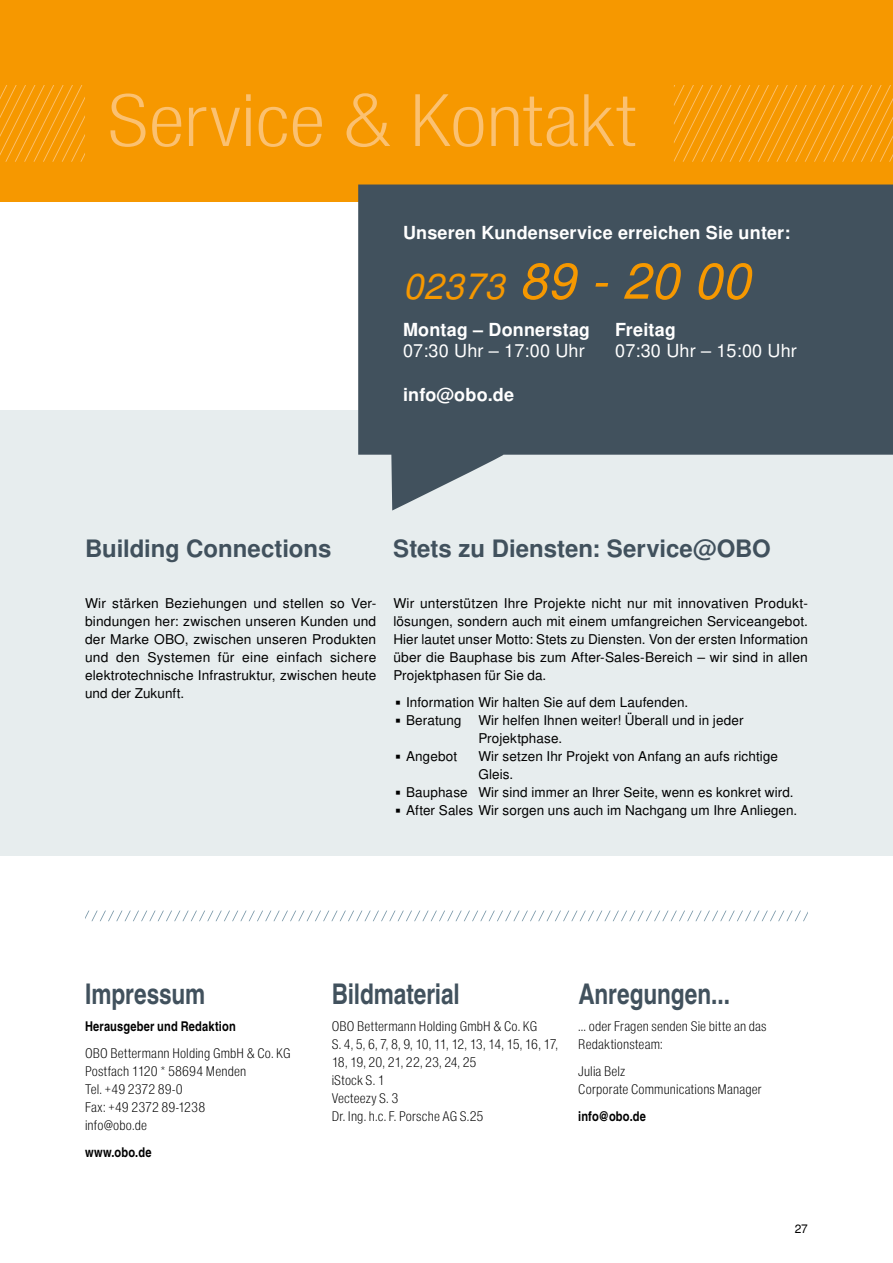
<style>
.page{position:relative;width:893px;height:1263px;background:#fff}
.page>*{position:absolute;margin:0;border:0;box-sizing:border-box;transform-origin:0 0}
.t1{font:300 72px "Nimbus San Con L";letter-spacing:-.01em;color:#fbc171;scale:1.15 1}
.t2{font:italic 50.25px "Nimbus San L";color:#f69800}
.t3{font:31.05px "Nimbus San L";color:#000}
.t4{font:700 28.5px "Nimbus San Con L";letter-spacing:-.005em;color:#41515d}
.t5{font:700 24px "Nimbus San L";color:#41515d}
.t6{font:700 18px "Nimbus San L";letter-spacing:.01em;color:#fff}
.t7{font:18px "Nimbus San L";letter-spacing:.01em;color:#fff}
.t8{font:13.5px/18px "Nimbus San L";letter-spacing:.01em;color:#000;text-align:justify}
.t9{font:300 13.5px/18px "Nimbus San Con L";letter-spacing:.01em;color:#000}
.t10{font:700 13.5px "Nimbus San Con L";letter-spacing:.01em;color:#000}
.t11{font:12px "Nimbus San L";color:#000}
.s1{font-size:35.85px}
</style>
<div class="page">
<div style="left:0;top:0;width:893px;height:201px;background:#f69800"></div>
<div style="left:0;top:410px;width:893px;height:446px;background:#e7edee"></div>
<svg style="left:358px;top:184px;width:535px;height:326px;fill:#41515d"></svg>
<svg style="left:0;top:85px;width:85px;height:77px"></svg>
<svg style="left:674px;top:85px;width:219px;height:77px"></svg>
<svg style="left:85px;top:910px;width:723px;height:11px"></svg>
<h1 class="t1" style="left:107px;top:69px;width:462px">Service &amp; Kontakt</h1>
<h3 class="t6" style="left:403px;top:222px;width:389px">Unseren Kundenservice erreichen Sie unter:</h3>
<h2 class="t2" style="left:403px;top:251px;width:349px"><span class="s1">02373</span> 89 - 20 00</h2>
<h3 class="t6" style="left:403px;top:318px;width:188px">Montag – Donnerstag</h3>
<h3 class="t7" style="left:403px;top:340px;width:183px">07:30 Uhr – 17:00 Uhr</h3>
<h3 class="t6" style="left:403px;top:383px;width:112px">info@obo.de</h3>
<h3 class="t6" style="left:615px;top:318px;width:62px">Freitag</h3>
<h3 class="t7" style="left:615px;top:340px;width:183px">07:30 Uhr – 15:00 Uhr</h3>
<h3 class="t5" style="left:85px;top:534px;width:248px">Building Connections</h3>
<h3 class="t5" style="left:393px;top:534px;width:379px">Stets zu Diensten: Service@OBO</h3>
<p class="t8" style="left:85px;top:595px;width:293px">Wir stärken Beziehungen und stellen so Ver&shy;bindungen her: zwischen unseren Kunden und der Marke OBO, zwischen unseren Produkten und den Systemen für eine einfach sichere elektrotechnische Infrastruktur, zwischen heute und der Zukunft.</p>
<p class="t8" style="left:393px;top:595px;width:416px">Wir unterstützen Ihre Projekte nicht nur mit innovativen Produkt&shy;lösungen, sondern auch mit einem umfangreichen Serviceangebot.<br>Hier lautet unser Motto: Stets zu Diensten. Von der ersten Information über die Bauphase bis zum After-Sales-Bereich – wir sind in allen Projektphasen für Sie da.</p>
<h3 class="t3" style="left:393px;top:684px;width:10px">·</h3>
<p class="t8" style="left:406px;top:694px;width:284px">Information Wir halten Sie auf dem Laufenden.</p>
<h3 class="t3" style="left:393px;top:702px;width:10px">·</h3>
<p class="t8" style="left:406px;top:712px;width:57px">Beratung</p>
<p class="t8" style="left:478px;top:712px;width:267px">Wir helfen Ihnen weiter! Überall und in jeder<br>Projektphase.</p>
<h3 class="t3" style="left:393px;top:738px;width:10px">·</h3>
<p class="t8" style="left:406px;top:748px;width:53px">Angebot</p>
<p class="t8" style="left:478px;top:748px;width:301px">Wir setzen Ihr Projekt von Anfang an aufs richtige<br>Gleis.</p>
<h3 class="t3" style="left:393px;top:774px;width:10px">·</h3>
<p class="t8" style="left:406px;top:784px;width:389px">Bauphase Wir sind immer an Ihrer Seite, wenn es konkret wird.</p>
<h3 class="t3" style="left:393px;top:792px;width:10px">·</h3>
<p class="t8" style="left:406px;top:802px;width:393px">After Sales Wir sorgen uns auch im Nachgang um Ihre Anliegen.</p>
<h3 class="t4" style="left:85px;top:976px;width:122px">Impressum</h3>
<h3 class="t4" style="left:332px;top:976px;width:130px">Bildmaterial</h3>
<h3 class="t4" style="left:578px;top:976px;width:153px">Anregungen...</h3>
<p class="t10" style="left:85px;top:1018px;width:152px">Herausgeber und Redaktion</p>
<p class="t9" style="left:85px;top:1044px;width:207px">OBO Bettermann Holding GmbH &amp; Co. KG<br>Postfach 1120 * 58694 Menden<br>Tel. +49 2372 89-0<br>Fax: +49 2372 89-1238<br>info@obo.de</p>
<p class="t10" style="left:85px;top:1144px;width:68px">www.obo.de</p>
<p class="t9" style="left:332px;top:1017px;width:228px">OBO Bettermann Holding GmbH &amp; Co. KG<br>S. 4, 5, 6, 7, 8, 9, 10, 11, 12, 13, 14, 15, 16, 17,<br>18, 19, 20, 21, 22, 23, 24, 25<br>iStock S. 1<br>Vecteezy S. 3<br>Dr. Ing. h.c. F. Porsche AG S.25</p>
<p class="t9" style="left:578px;top:1017px;width:190px">... oder Fragen senden Sie bitte an das<br>Redaktionsteam:</p>
<p class="t9" style="left:578px;top:1062px;width:185px">Julia Belz<br>Corporate Communications Manager</p>
<p class="t10" style="left:578px;top:1108px;width:69px">info@obo.de</p>
<p class="t11" style="left:795px;top:1222px;width:15px">27</p>
</div>
